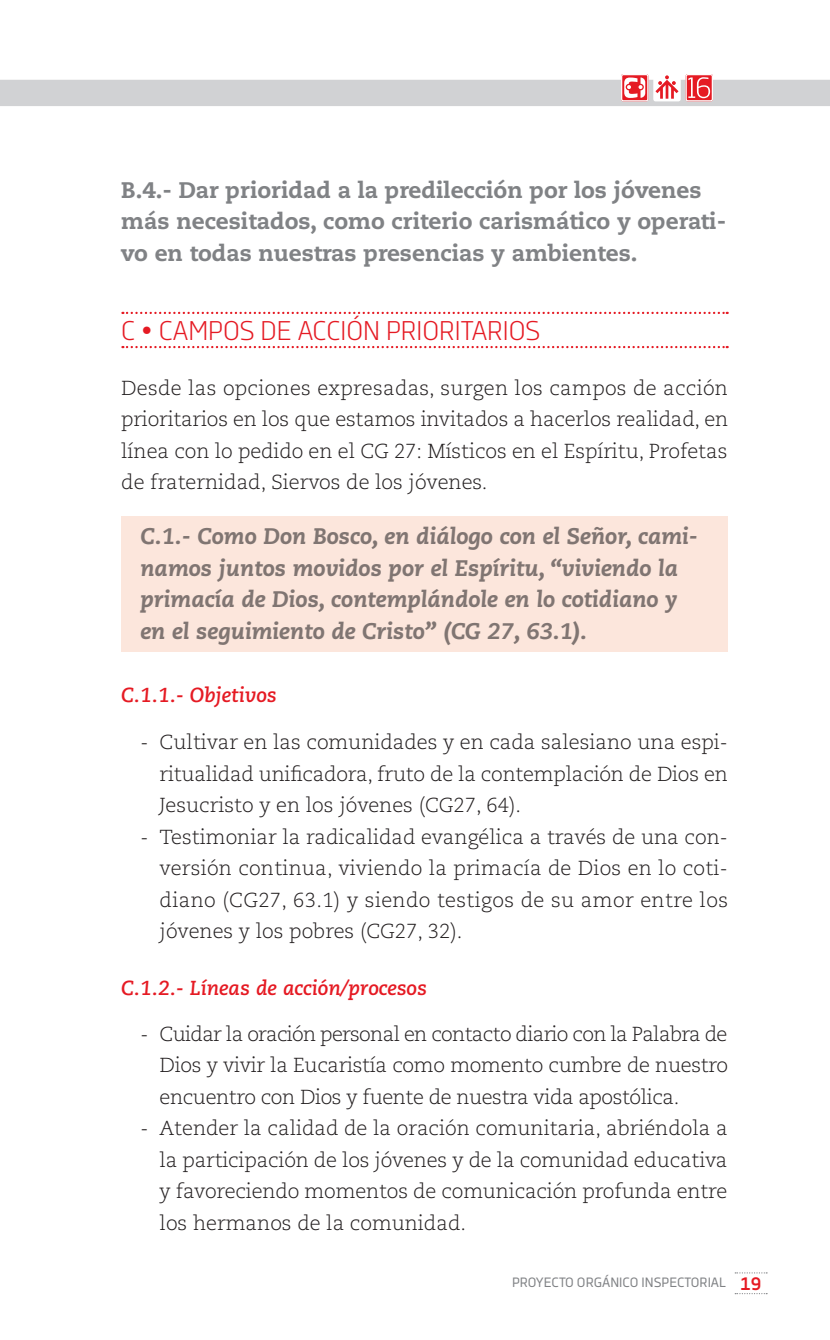
<style>
.page{position:relative;width:830px;height:1340px;background:#fff}
.page>*{position:absolute;margin:0;border:0;box-sizing:border-box;transform-origin:0 0}
.t1{font:27px "Decima Nova Pro Lt";color:#e51a23}
.t2{font:italic 800 22.5px/31.5px "Caecilia";color:#807572}
.t3{font:800 22.5px/31.5px "Caecilia";color:#808285}
.t4{font:300 20.25px/31.5px "Caecilia";letter-spacing:-.005em;color:#231f20;text-align:justify}
.t5{font:italic 700 20.25px "Caecilia";color:#e51a23}
.t6{font:13.5px "Decima Nova Pro";color:#808285}
.s1{font-weight:700;font-size:18px;color:#e51a23}
</style>
<div class="page">
<div style="left:620px;top:74px;width:28px;height:27px;border:1px solid #fff;border-radius:2px"></div>
<div style="left:685px;top:74px;width:27px;height:27px;border:1px solid #fff;border-radius:2px"></div>
<svg style="left:0;top:75px;width:829px;height:31px"></svg>
<svg style="left:734px;top:1272px;width:32px;height:1px"></svg>
<svg style="left:734px;top:1293px;width:32px;height:1px"></svg>
<div style="left:121px;top:516px;width:606px;height:135px;background:#fce6dc"></div>
<svg style="left:122px;top:312px;width:605px;height:2px"></svg>
<svg style="left:122px;top:346px;width:605px;height:2px"></svg>
<p class="t3" style="left:121px;top:174px;width:606px">B.4.- Dar prioridad a la predilección por los jóvenes más necesitados, como criterio carismático y operati&shy;vo en todas nuestras presencias y ambientes.</p>
<h1 class="t1" style="left:121px;top:315px;width:420px">C • CAMPOS DE ACCIÓN PRIORITARIOS</h1>
<p class="t4" style="left:121px;top:372px;width:608px">Desde las opciones expresadas, surgen los campos de acción prioritarios en los que estamos invitados a hacerlos realidad, en línea con lo pedido en el CG 27: Místicos en el Espíritu, Profetas de fraternidad, Siervos de los jóvenes.</p>
<p class="t2" style="left:140px;top:521px;width:559px">C.1.- Como Don Bosco, en diálogo con el Señor, cami&shy;namos juntos movidos por el Espíritu, “viviendo la primacía de Dios, contemplándole en lo cotidiano y en el seguimiento de Cristo” (CG 27, 63.1).</p>
<p class="t5" style="left:121px;top:683px;width:157px">C.1.1.- Objetivos</p>
<p class="t4" style="left:159px;top:727px;width:569px;text-indent:-19px">- Cultivar en las comunidades y en cada salesiano una espi&shy;ritualidad unificadora, fruto de la contemplación de Dios en Jesucristo y en los jóvenes (CG27, 64).</p>
<p class="t4" style="left:159px;top:821px;width:569px;text-indent:-19px">- Testimoniar la radicalidad evangélica a través de una con&shy;versión continua, viviendo la primacía de Dios en lo coti&shy;diano (CG27, 63.1) y siendo testigos de su amor entre los jóvenes y los pobres (CG27, 32).</p>
<p class="t5" style="left:121px;top:976px;width:307px">C.1.2.- Líneas de acción/procesos</p>
<p class="t4" style="left:159px;top:1018px;width:569px;text-indent:-19px">- Cuidar la oración personal en contacto diario con la Palabra de Dios y vivir la Eucaristía como momento cumbre de nuestro encuentro con Dios y fuente de nuestra vida apostólica.</p>
<p class="t4" style="left:159px;top:1113px;width:569px;text-indent:-19px">- Atender la calidad de la oración comunitaria, abriéndola a la participación de los jóvenes y de la comunidad educativa y favoreciendo momentos de comunicación profunda entre los hermanos de la comunidad.</p>
<p class="t6" style="left:512px;top:1274px;width:250px">PROYECTO ORGÁNI CO INSPECTORIAL <span class="s1">19</span></p>
</div>
